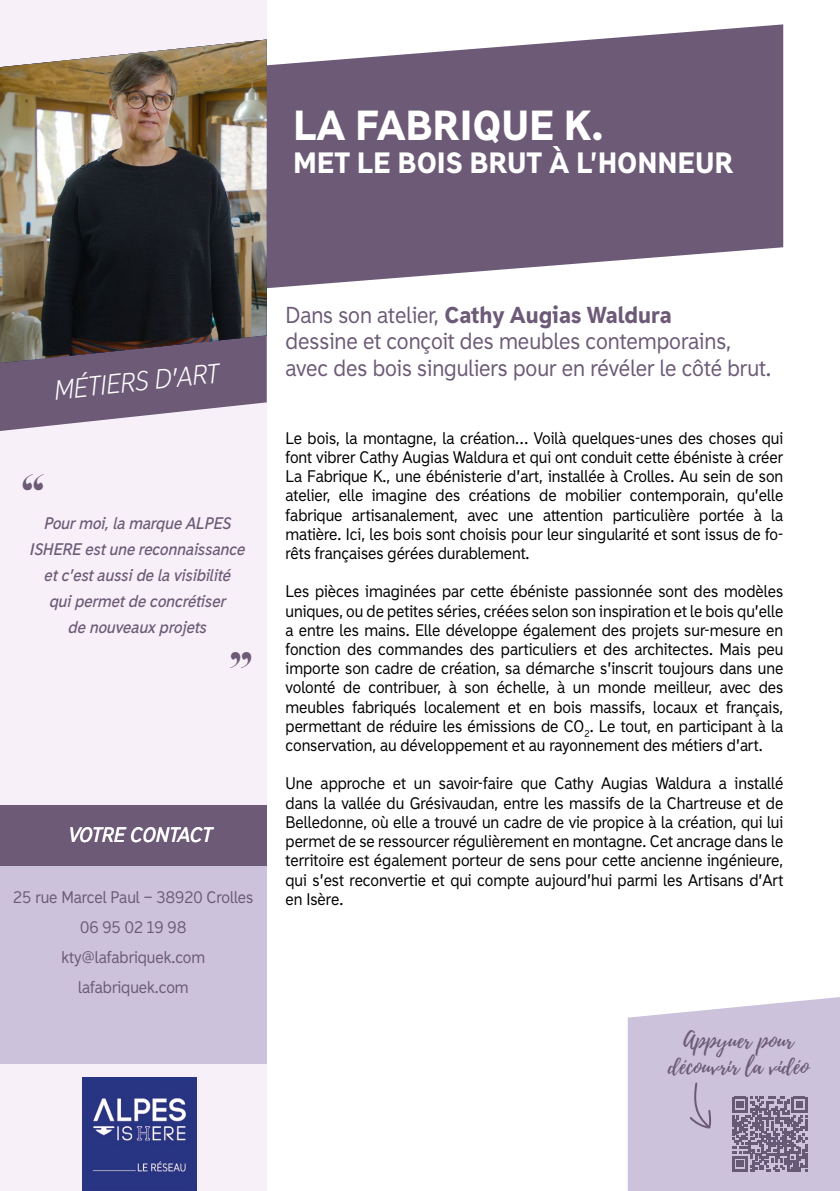
<style>
.page{position:relative;width:840px;height:1191px;background:#fff}
.page>*{position:absolute;margin:0;border:0;box-sizing:border-box;transform-origin:0 0}
.t1{font:900 40px "Madras";letter-spacing:-.005em;color:#fff}
.t2{font:900 28px "Madras";letter-spacing:-.005em;color:#fff}
.t3{font:italic 300 26px "Madras";color:#fff}
.t4{font:22px/26.4px "Madras";color:#6c5a77}
.t5{font:22px/26.4px "Playlist Script";color:#6c5a77;text-align:center}
.t6{font:900 22px "Abril Display";color:#6c5a77}
.t7{font:italic 700 20px "Madras";letter-spacing:-.005em;color:#fff}
.t8{font:16px/19.2px "Madras";color:#000;text-align:justify}
.t9{font:italic 700 16px/26px "Madras";color:#6c5a77;text-align:center}
.t10{font:16px/30px "Madras";color:#6c5a77;text-align:center}
.s1{font-weight:900}
</style>
<div class="page">
<svg style="left:266px;top:24px;width:516px;height:264px;fill:#6c5a77"></svg>
<div style="left:0;top:0;width:266px;height:1191px;background:#f7f0f8"></div>
<div style="left:0;top:865px;width:266px;height:199px;background:#ccc2dc"></div>
<svg style="left:627px;top:997px;width:212px;height:194px;background:#cfc6de"></svg>
<svg style="left:0;top:363px;width:266px;height:68px;fill:#6c5a77"></svg>
<div style="left:0;top:805px;width:266px;height:61px;background:#6c5a77"></div>
<svg style="left:687px;top:1081px;width:24px;height:49px"></svg>
<img style="left:0;top:40px;width:266px;height:323px">
<img style="left:82px;top:1077px;width:114px;height:114px">
<div style="left:719px;top:1087px;width:100px;height:87px;background:#ccc2dc"></div>
<svg style="left:732px;top:1096px;width:75px;height:75px"></svg>
<p class="t1" style="left:293px;top:99px;width:312px">LA FABRIQUE K.</p>
<p class="t2" style="left:293px;top:145px;width:441px">MET LE BOIS BRUT À L’HONNEUR</p>
<p class="t3" style="left:51px;top:375px;width:167px;rotate:-6deg">MÉTIERS D’ART</p>
<p class="t6" style="left:21px;top:467px;width:26px">“</p>
<p class="t9" style="left:29px;top:509px;width:217px">Pour moi, la marque ALPES<br>ISHERE est une reconnaissance et c’est aussi de la visibilité<br>qui permet de concrétiser<br>de nouveaux projets</p>
<p class="t6" style="left:228px;top:645px;width:26px">”</p>
<p class="t7" style="left:67px;top:822px;width:145px">VOTRE CONTACT</p>
<p class="t10" style="left:13px;top:881px;width:242px">25 rue Marcel Paul – 38920 Crolles<br>06 95 02 19 98 kty@lafabriquek.com lafabriquek.com</p>
<p class="t4" style="left:285px;top:302px;width:487px">Dans son atelier, <span class="s1">Cathy Augias Waldura<br></span>dessine et conçoit des meubles contemporains, avec des bois singuliers pour en révéler le côté brut.</p>
<p class="t8" style="left:285px;top:428px;width:499px">Le bois, la montagne, la création… Voilà quelques-unes des choses qui font vibrer Cathy Augias Waldura et qui ont conduit cette ébéniste à créer La Fabrique K., une ébénisterie d’art, installée à Crolles. Au sein de son atelier, elle imagine des créations de mobilier contemporain, qu’elle fabrique artisanalement, avec une attention particulière portée à la matière. Ici, les bois sont choisis pour leur singularité et sont issus de fo&shy;rêts françaises gérées durablement.</p>
<p class="t8" style="left:285px;top:582px;width:499px">Les pièces imaginées par cette ébéniste passionnée sont des modèles uniques, ou de petites séries, créées selon son inspiration et le bois qu’elle a entre les mains. Elle développe également des projets sur-mesure en fonction des commandes des particuliers et des architectes. Mais peu importe son cadre de création, sa démarche s’inscrit toujours dans une volonté de contribuer, à son échelle, à un monde meilleur, avec des meubles fabriqués localement et en bois massifs, locaux et français, permettant de réduire les émissions de CO<sub>2</sub>. Le tout, en participant à la conservation, au développement et au rayonnement des métiers d’art.</p>
<p class="t8" style="left:285px;top:774px;width:499px">Une approche et un savoir-faire que Cathy Augias Waldura a installé dans la vallée du Grésivaudan, entre les massifs de la Chartreuse et de Belledonne, où elle a trouvé un cadre de vie propice à la création, qui lui permet de se ressourcer régulièrement en montagne. Cet ancrage dans le territoire est également porteur de sens pour cette ancienne ingénieure, qui s’est reconvertie et qui compte aujourd’hui parmi les Artisans d’Art en Isère.</p>
<p class="t5" style="left:667px;top:1027px;width:142px">Appyuer pour découvrir la vidéo</p>
</div>
